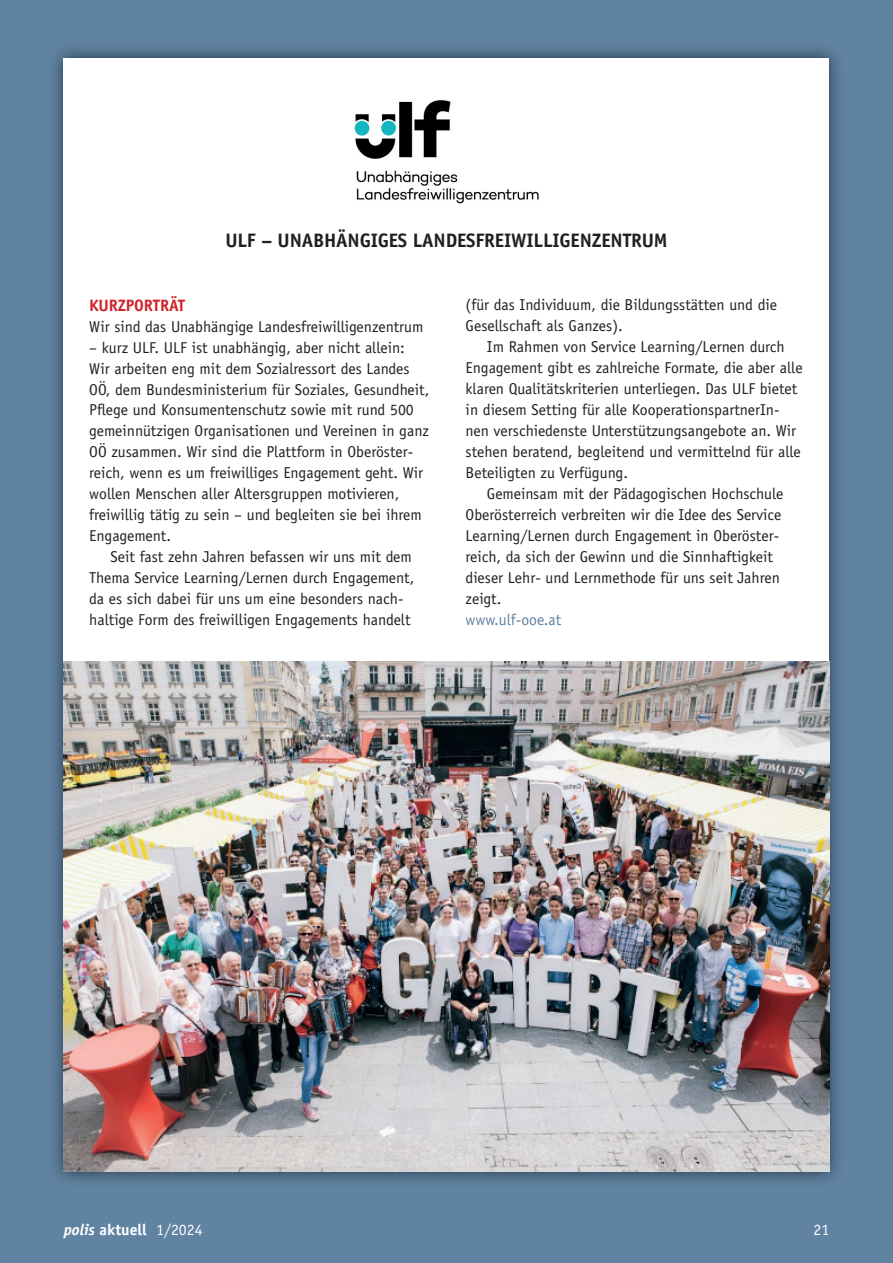
<style>
.page{position:relative;width:893px;height:1263px;background:#6083a2}
.page>*{position:absolute;margin:0;border:0;box-sizing:border-box;transform-origin:0 0}
.t1{font:700 19.5px "Officina Sans Std";letter-spacing:-.01em;color:#231f20}
.t2{font:700 16.5px "Officina Sans Std";letter-spacing:-.01em;color:#d1232a}
.t3{font:15.75px/21px "Officina Sans Std";color:#231f20}
.t4{font:700 15.75px "Officina Sans Std";color:#fff}
.t5{font:15.75px "Officina Sans Std";color:#6083a2}
.t6{font:15.75px "Officina Sans Std";color:#fff}
.s1{font-style:italic}
.s2{font-weight:400}
</style>
<div class="page">
<img style="left:54px;top:48px;width:785px;height:1134px">
<div style="left:64px;top:58px;width:765px;height:1113px;background:#fff"></div>
<img style="left:354px;top:100px;width:185px;height:104px">
<img style="left:64px;top:662px;width:765px;height:509px">
<p class="t1" style="left:225px;top:229px;width:444px">ULF – UNABHÄNGIGES LANDESFREIWILLIGENZENTRUM</p>
<p class="t2" style="left:89px;top:295px;width:97px">KURZPORTRÄT</p>
<p class="t3" style="left:89px;top:316px;width:336px">Wir sind das Unabhängige Landesfreiwilligenzentrum</p>
<p class="t3" style="left:89px;top:337px;width:342px">– kurz ULF. ULF ist unabhängig, aber nicht allein:<br>Wir arbeiten eng mit dem Sozialressort des Landes OÖ, dem Bundesministerium für Soziales, Gesundheit, Pflege und Konsumentenschutz sowie mit rund 500 gemeinnützigen Organisationen und Vereinen in ganz OÖ zusammen. Wir sind die Plattform in Oberöster&shy;reich, wenn es um freiwilliges Engagement geht. Wir wollen Menschen aller Altersgruppen motivieren, freiwillig tätig zu sein – und begleiten sie bei ihrem Engagement.</p>
<p class="t3" style="left:89px;top:547px;width:327px;text-indent:21px">Seit fast zehn Jahren befassen wir uns mit dem Thema Service Learning/Lernen durch Engagement, da es sich dabei für uns um eine besonders nach&shy;haltige Form des freiwilligen Engagements handelt</p>
<p class="t3" style="left:466px;top:295px;width:313px">(für das Individuum, die Bildungsstätten und die<br>Gesellschaft als Ganzes).</p>
<p class="t3" style="left:466px;top:337px;width:338px;text-indent:21px">Im Rahmen von Service Learning/Lernen durch Engagement gibt es zahlreiche Formate, die aber alle klaren Qualitätskriterien unterliegen. Das ULF bietet in diesem Setting für alle KooperationspartnerIn&shy;nen verschiedenste Unterstützungsangebote an. Wir stehen beratend, begleitend und vermittelnd für alle Beteiligten zu Verfügung.</p>
<p class="t3" style="left:466px;top:484px;width:319px;text-indent:21px">Gemeinsam mit der Pädagogischen Hochschule Oberösterreich verbreiten wir die Idee des Service Learning/Lernen durch Engagement in Oberöster&shy;reich, da sich der Gewinn und die Sinnhaftigkeit dieser Lehr- und Lernmethode für uns seit Jahren zeigt.</p>
<p class="t5" style="left:466px;top:611px;width:97px">www.ulf-ooe.at</p>
<p class="t4" style="left:64px;top:1219px;width:140px"><span class="s1">polis</span> aktuell <span class="s2">1/2024</span></p>
<p class="t6" style="left:813px;top:1220px;width:17px">21</p>
</div>
